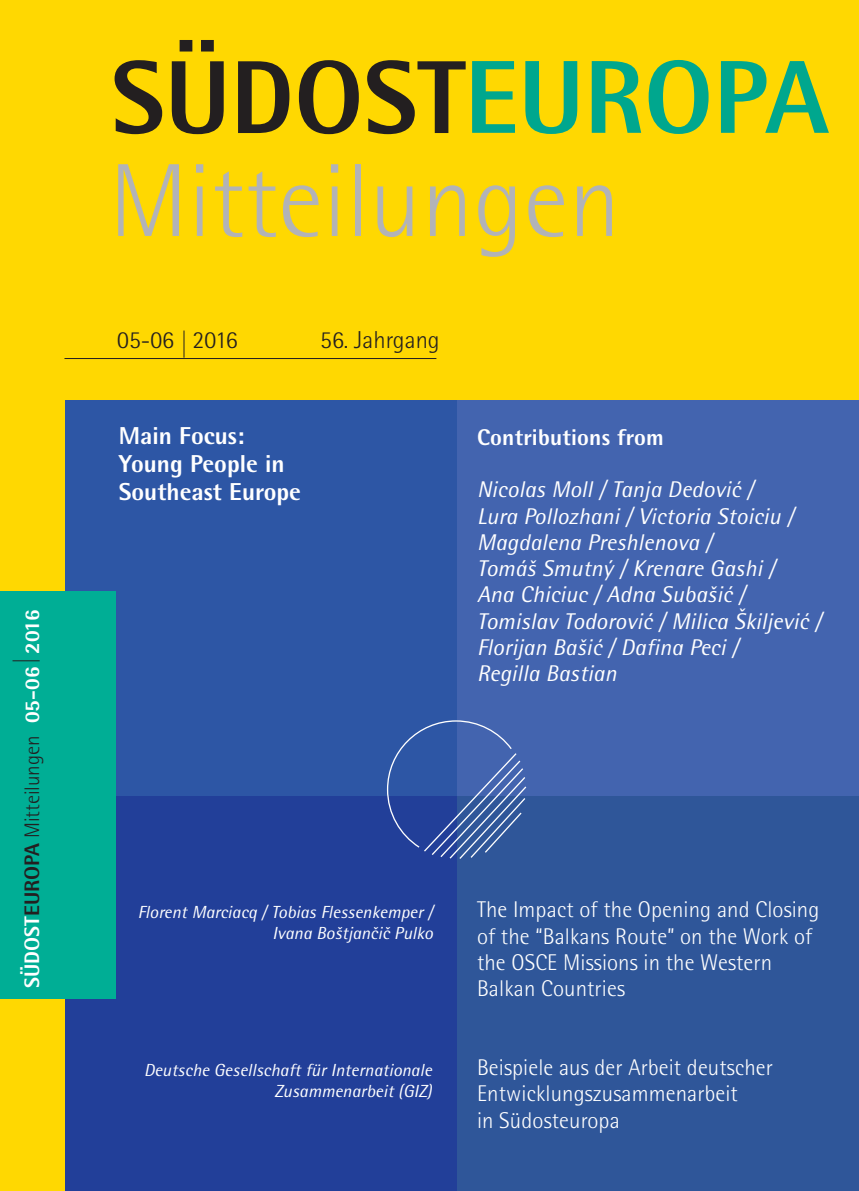
<style>
.page{position:relative;width:859px;height:1191px;background:#fff}
.page>*{position:absolute;margin:0;border:0;box-sizing:border-box;transform-origin:0 0}
.t1{font:103.95px "Rotis Semi Sans 75 CE";color:#231f20}
.t2{font:103.95px "Rotis Semi Sans 45 CE";color:#b2b3b7}
.t3{font:24.5px/28px "Rotis Semi Sans 75 CE";color:#fff}
.t4{font:24.5px "Rotis Semi Sans 45 CE";color:#231f20}
.t5{font:italic 22.75px/26.2px "Rotis Semi Sans 55 CE";letter-spacing:.01em;color:#fff}
.t6{font:22.75px/26.2px "Rotis Semi Sans 45 CE";letter-spacing:.005em;color:#fff}
.t7{font:22.75px "Rotis Semi Sans 75 CE";letter-spacing:.01em;color:#fff}
.t8{font:21px "Rotis Semi Sans 75 CE";color:#fff}
.t9{font:italic 17.5px/21px "Rotis Semi Sans 55 CE";letter-spacing:.005em;color:#fff;text-align:right}
.s1{color:#231f20}
.s2{font-family:"Rotis Semi Sans 45 CE";color:#231f20}
.s3{color:#00a78e}
</style>
<div class="page">
<div style="left:42px;top:792px;width:421px;height:399px;background:#223f99"></div>
<div style="left:65px;top:399px;width:397px;height:396px;background:#2d56a5"></div>
<div style="left:9px;top:0;width:56px;height:1191px;background:#ffd801"></div>
<div style="left:456px;top:399px;width:402px;height:398px;background:#4364af"></div>
<div style="left:456px;top:796px;width:402px;height:395px;background:#2f5699"></div>
<div style="left:58px;top:0;width:800px;height:400px;background:#ffd801"></div>
<div style="left:0;top:591px;width:116px;height:408px;background:#00ae95"></div>
<svg style="left:183px;top:330px;width:1px;height:28px"></svg>
<hr style="left:64px;top:358px;width:372px;height:1px;background:#231f20">
<svg style="left:0;top:0;width:40px;height:1191px"></svg>
<svg style="left:386px;top:719px;width:141px;height:141px"></svg>
<p class="t8" style="left:19px;top:988px;width:380px;rotate:-90deg">SÜDOST<span class="s1">EUROPA</span> <span class="s2">Mitteilungen</span> 05-06 2016</p>
<h1 class="t1" style="left:111px;top:32px;width:719px">SÜDOST<span class="s3">EUROPA</span></h1>
<h1 class="t2" style="left:109px;top:140px;width:513px">Mitteilungen</h1>
<p class="t4" style="left:117px;top:326px;width:122px">05-06 2016</p>
<p class="t4" style="left:320px;top:326px;width:121px">56. Jahrgang</p>
<p class="t3" style="left:119px;top:421px;width:184px">Main Focus:<br>Young People in<br>Southeast Europe</p>
<p class="t7" style="left:477px;top:422px;width:188px">Contributions from</p>
<p class="t5" style="left:477px;top:476px;width:346px">Nicolas Moll / Tanja Dedović /<br>Lura Pollozhani / Victoria Stoiciu /<br>Magdalena Preshlenova /<br>Tomáš Smutný / Krenare Gashi /<br>Ana Chiciuc / Adna Subašić /<br>Tomislav Todorović / Milica Škiljević /<br>Florijan Bašić / Dafina Peci /<br>Regilla Bastian</p>
<p class="t9" style="left:138px;top:901px;width:296px">Florent Marciacq / Tobias Flessenkemper /<br>Ivana Boštjančič Pulko</p>
<p class="t9" style="left:144px;top:1059px;width:289px">Deutsche Gesellschaft für Internationale<br>Zusammenarbeit (GIZ)</p>
<p class="t6" style="left:477px;top:896px;width:344px">The Impact of the Opening and Closing of the “Balkans Route” on the Work of the OSCE Missions in the Western<br>Balkan Countries</p>
<p class="t6" style="left:477px;top:1054px;width:297px">Beispiele aus der Arbeit deutscher<br>Entwicklungszusammenarbeit<br>in Südosteuropa</p>
</div>
